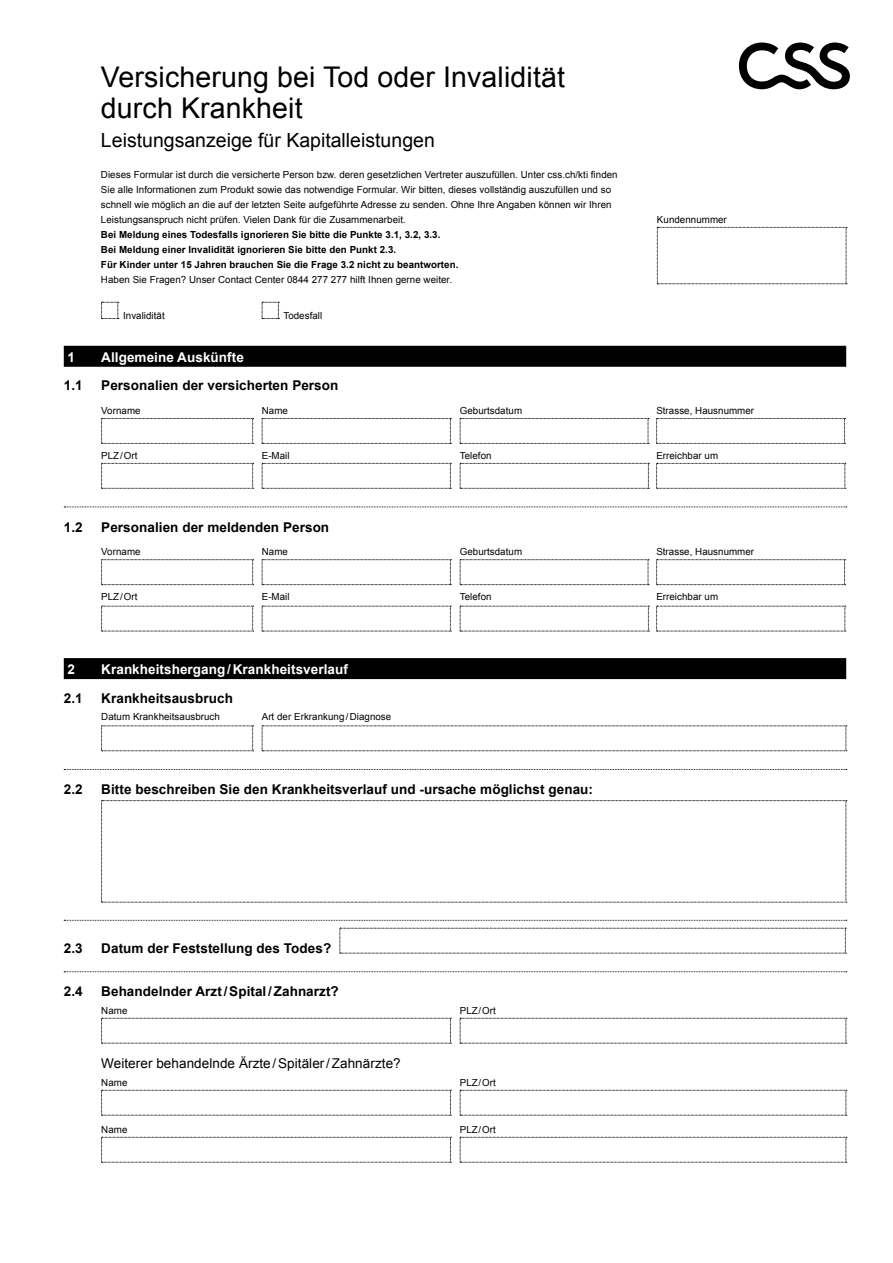
<style>
.page{position:relative;width:893px;height:1263px;background:#fff}
.page>*{position:absolute;margin:0;border:0;box-sizing:border-box;transform-origin:0 0}
.t1{font:28.5px/31.5px "Arial";letter-spacing:.005em;color:#000}
.t2{font:19.5px "Arial";color:#000}
.t3{font:700 13.5px "Arial";letter-spacing:.005em;color:#000}
.t4{font:700 13.5px "Arial";letter-spacing:.005em;color:#fff}
.t5{font:13.5px "Arial";letter-spacing:.005em;color:#000}
.t6{font:9.75px/15px "Arial";letter-spacing:.005em;color:#000}
.t7{font:700 9.75px/15px "Arial";letter-spacing:.005em;color:#000}
</style>
<div class="page">
<div style="left:64px;top:346px;width:782px;height:21px;background:#000"></div>
<svg style="left:64px;top:506px;width:783px;height:1px"></svg>
<div style="left:64px;top:658px;width:782px;height:21px;background:#000"></div>
<svg style="left:64px;top:769px;width:783px;height:1px"></svg>
<svg style="left:64px;top:920px;width:783px;height:1px"></svg>
<svg style="left:64px;top:971px;width:783px;height:1px"></svg>
<svg style="left:101px;top:302px;width:18px;height:17px"></svg>
<svg style="left:262px;top:302px;width:17px;height:17px"></svg>
<svg style="left:101px;top:418px;width:153px;height:26px"></svg>
<svg style="left:262px;top:418px;width:189px;height:26px"></svg>
<svg style="left:460px;top:418px;width:189px;height:26px"></svg>
<svg style="left:656px;top:418px;width:189px;height:26px"></svg>
<svg style="left:101px;top:463px;width:153px;height:26px"></svg>
<svg style="left:262px;top:463px;width:189px;height:26px"></svg>
<svg style="left:460px;top:463px;width:189px;height:26px"></svg>
<svg style="left:656px;top:463px;width:190px;height:26px"></svg>
<svg style="left:101px;top:559px;width:153px;height:26px"></svg>
<svg style="left:262px;top:559px;width:189px;height:26px"></svg>
<svg style="left:460px;top:559px;width:189px;height:26px"></svg>
<svg style="left:656px;top:559px;width:189px;height:26px"></svg>
<svg style="left:101px;top:606px;width:153px;height:26px"></svg>
<svg style="left:262px;top:606px;width:189px;height:26px"></svg>
<svg style="left:460px;top:606px;width:189px;height:26px"></svg>
<svg style="left:656px;top:606px;width:190px;height:26px"></svg>
<svg style="left:101px;top:726px;width:153px;height:25px"></svg>
<svg style="left:262px;top:726px;width:585px;height:25px"></svg>
<svg style="left:101px;top:800px;width:746px;height:103px"></svg>
<svg style="left:340px;top:928px;width:506px;height:26px"></svg>
<svg style="left:101px;top:1018px;width:350px;height:26px"></svg>
<svg style="left:460px;top:1018px;width:387px;height:26px"></svg>
<svg style="left:101px;top:1090px;width:350px;height:26px"></svg>
<svg style="left:460px;top:1090px;width:387px;height:26px"></svg>
<svg style="left:101px;top:1137px;width:350px;height:26px"></svg>
<svg style="left:460px;top:1137px;width:387px;height:26px"></svg>
<svg style="left:657px;top:227px;width:190px;height:57px"></svg>
<svg style="left:739px;top:43px;width:111px;height:46px"></svg>
<h1 class="t1" style="left:101px;top:61px;width:465px">Versicherung bei Tod oder Invalidität durch Krankheit</h1>
<h2 class="t2" style="left:101px;top:127px;width:335px">Leistungsanzeige für Kapitalleistungen</h2>
<p class="t6" style="left:101px;top:167px;width:518px">Dieses Formular ist durch die versicherte Person bzw. deren gesetzlichen Vertreter auszufüllen. Unter css.ch/kti finden Sie alle Informationen zum Produkt sowie das notwendige Formular. Wir bitten, dieses vollständig auszufüllen und so schnell wie möglich an die auf der letzten Seite aufgeführte Adresse zu senden. Ohne Ihre Angaben können wir Ihren Leistungsanspruch nicht prüfen. Vielen Dank für die Zusammenarbeit.</p>
<p class="t7" style="left:101px;top:227px;width:359px">Bei Meldung eines Todesfalls ignorieren Sie bitte die Punkte 3.1, 3.2, 3.3.<br>Bei Meldung einer Invalidität ignorieren Sie bitte den Punkt 2.3.<br>Für Kinder unter 15 Jahren brauchen Sie die Frage 3.2 nicht zu beantworten.</p>
<p class="t6" style="left:101px;top:272px;width:353px">Haben Sie Fragen? Unser Contact Center 0844 277 277 hilft Ihnen gerne weiter.</p>
<p class="t6" style="left:123px;top:308px;width:43px">Invalidität</p>
<p class="t6" style="left:283px;top:308px;width:40px">Todesfall</p>
<p class="t6" style="left:657px;top:212px;width:71px">Kundennummer</p>
<h3 class="t4" style="left:68px;top:348px;width:9px">1</h3>
<h3 class="t4" style="left:101px;top:348px;width:144px">Allgemeine Auskünfte</h3>
<h3 class="t3" style="left:64px;top:377px;width:20px">1.1</h3>
<h3 class="t3" style="left:101px;top:377px;width:239px">Personalien der versicherten Person</h3>
<p class="t6" style="left:101px;top:403px;width:41px">Vorname</p>
<p class="t6" style="left:262px;top:403px;width:28px">Name</p>
<p class="t6" style="left:460px;top:403px;width:64px">Geburtsdatum</p>
<p class="t6" style="left:656px;top:403px;width:99px">Strasse, Hausnummer</p>
<p class="t6" style="left:101px;top:448px;width:38px">PLZ/Ort</p>
<p class="t6" style="left:262px;top:448px;width:29px">E-Mail</p>
<p class="t6" style="left:460px;top:448px;width:33px">Telefon</p>
<p class="t6" style="left:656px;top:448px;width:63px">Erreichbar um</p>
<h3 class="t3" style="left:64px;top:518px;width:20px">1.2</h3>
<h3 class="t3" style="left:101px;top:518px;width:229px">Personalien der meldenden Person</h3>
<p class="t6" style="left:101px;top:544px;width:41px">Vorname</p>
<p class="t6" style="left:262px;top:544px;width:28px">Name</p>
<p class="t6" style="left:460px;top:544px;width:64px">Geburtsdatum</p>
<p class="t6" style="left:656px;top:544px;width:99px">Strasse, Hausnummer</p>
<p class="t6" style="left:101px;top:589px;width:38px">PLZ/Ort</p>
<p class="t6" style="left:262px;top:589px;width:29px">E-Mail</p>
<p class="t6" style="left:460px;top:589px;width:33px">Telefon</p>
<p class="t6" style="left:656px;top:589px;width:63px">Erreichbar um</p>
<h3 class="t4" style="left:68px;top:660px;width:9px">2</h3>
<h3 class="t4" style="left:101px;top:660px;width:248px">Krankheitshergang/Krankheitsverlauf</h3>
<h3 class="t3" style="left:64px;top:689px;width:20px">2.1</h3>
<h3 class="t3" style="left:101px;top:689px;width:133px">Krankheitsausbruch</h3>
<p class="t6" style="left:101px;top:709px;width:120px">Datum Krankheitsausbruch</p>
<p class="t6" style="left:262px;top:709px;width:131px">Art der Erkrankung/Diagnose</p>
<h3 class="t3" style="left:64px;top:780px;width:20px">2.2</h3>
<h3 class="t3" style="left:101px;top:780px;width:493px">Bitte beschreiben Sie den Krankheitsverlauf und -ursache möglichst genau:</h3>
<h3 class="t3" style="left:64px;top:940px;width:20px">2.3</h3>
<h3 class="t3" style="left:101px;top:940px;width:231px">Datum der Feststellung des Todes?</h3>
<h3 class="t3" style="left:64px;top:983px;width:20px">2.4</h3>
<h3 class="t3" style="left:101px;top:983px;width:239px">Behandelnder Arzt/Spital/Zahnarzt?</h3>
<p class="t6" style="left:101px;top:1003px;width:28px">Name</p>
<p class="t6" style="left:460px;top:1003px;width:37px">PLZ/Ort</p>
<h3 class="t5" style="left:101px;top:1055px;width:301px">Weiterer behandelnde Ärzte/Spitäler/Zahnärzte?</h3>
<p class="t6" style="left:101px;top:1075px;width:28px">Name</p>
<p class="t6" style="left:460px;top:1075px;width:37px">PLZ/Ort</p>
<p class="t6" style="left:101px;top:1122px;width:28px">Name</p>
<p class="t6" style="left:460px;top:1122px;width:37px">PLZ/Ort</p>
</div>
